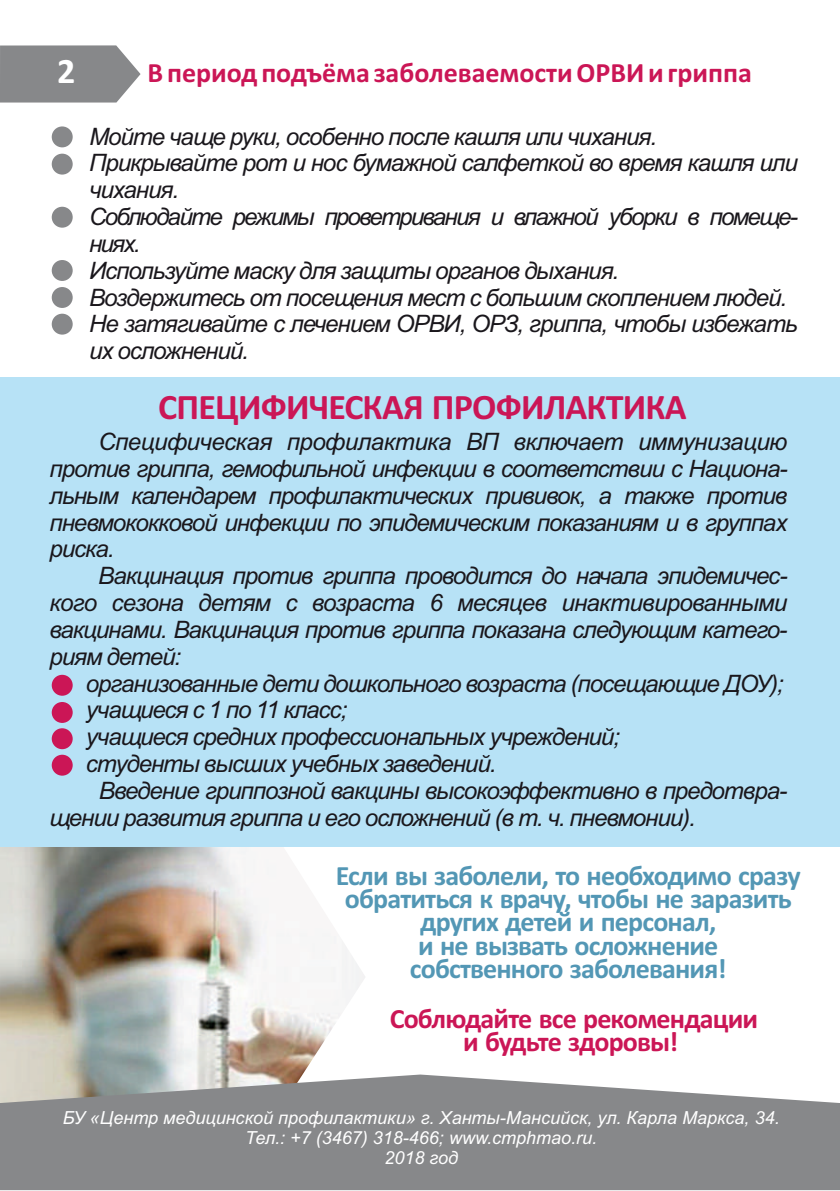
<style>
.page{position:relative;width:840px;height:1191px;background:#fff}
.page>*{position:absolute;margin:0;border:0;box-sizing:border-box;transform-origin:0 0}
.t1{font:700 36px "Calibri";letter-spacing:-.025em;color:#cb1656}
.t2{font:700 36px "Calibri";color:#fff}
.t3{font:700 28px/23.2px "Calibri";letter-spacing:-.03em;color:#5397b5;text-align:center}
.t4{font:700 28px/23.2px "Calibri";letter-spacing:-.03em;color:#cb1656;text-align:center}
.t5{font:700 28px "Calibri";color:#cb1656}
.t6{font:italic 24px/26.8px "Arial";letter-spacing:-.04em;color:#1a171c;text-align:justify}
.t7{font:italic 18px/20.2px "Arial";color:#fff;text-align:center}
</style>
<div class="page">
<img style="left:0;top:847px;width:365px;height:227px">
<div style="left:0;top:377px;width:839px;height:470px;background:#b7e2f6"></div>
<svg style="left:0;top:45px;width:140px;height:58px;background:#929394"></svg>
<div style="left:52px;top:126px;width:21px;height:21px;background:#87888a;border-radius:50%"></div>
<div style="left:52px;top:154px;width:21px;height:21px;background:#87888a;border-radius:50%"></div>
<div style="left:52px;top:207px;width:21px;height:21px;background:#87888a;border-radius:50%"></div>
<div style="left:52px;top:260px;width:21px;height:21px;background:#87888a;border-radius:50%"></div>
<div style="left:52px;top:287px;width:21px;height:21px;background:#87888a;border-radius:50%"></div>
<div style="left:52px;top:314px;width:21px;height:20px;background:#87888a;border-radius:50%"></div>
<svg style="left:0;top:1074px;width:839px;height:116px;background:#929394"></svg>
<div style="left:52px;top:675px;width:21px;height:20px;background:#cb1656;border-radius:50%"></div>
<div style="left:52px;top:702px;width:21px;height:21px;background:#cb1656;border-radius:50%"></div>
<div style="left:52px;top:728px;width:21px;height:21px;background:#cb1656;border-radius:50%"></div>
<div style="left:52px;top:754px;width:21px;height:21px;background:#cb1656;border-radius:50%"></div>
<h1 class="t2" style="left:57px;top:56px;width:20px">2</h1>
<p class="t5" style="left:147px;top:61px;width:605px">В период подъёма заболеваемости ОРВИ и гриппа</p>
<p class="t6" style="left:89px;top:125px;width:709px;text-align:left">Мойте чаще руки, особенно после кашля или чихания.<br>Прикрывайте рот и нос бумажной салфеткой во время кашля или чихания.<br>Соблюдайте режимы проветривания и влажной уборки в помеще&shy;ниях.<br>Используйте маску для защиты органов дыхания.<br>Воздержитесь от посещения мест с большим скоплением людей.<br>Не затягивайте с лечением ОРВИ, ОРЗ, гриппа, чтобы избежать их осложнений.</p>
<h1 class="t1" style="left:158px;top:392px;width:529px">СПЕЦИФИЧЕСКАЯ ПРОФИЛАКТИКА</h1>
<p class="t6" style="left:49px;top:430px;width:739px;text-indent:49px">Специфическая профилактика ВП включает иммунизацию против гриппа, гемофильной инфекции в соответствии с Национа&shy;льным календарем профилактических прививок, а также против пневмококковой инфекции по эпидемическим показаниям и в группах риска.</p>
<p class="t6" style="left:49px;top:564px;width:739px;text-indent:49px">Вакцинация против гриппа проводится до начала эпидемичес&shy;кого сезона детям с возраста 6 месяцев инактивированными вакцинами. Вакцинация против гриппа показана следующим катего&shy;риям детей:</p>
<p class="t6" style="left:60px;top:672px;width:724px">• организованные дети дошкольного возраста (посещающие ДОУ);</p>
<p class="t6" style="left:60px;top:698px;width:288px">• учащиеся с 1 по 11 класс;</p>
<p class="t6" style="left:60px;top:725px;width:561px">• учащиеся средних профессиональных учреждений;</p>
<p class="t6" style="left:60px;top:752px;width:437px">• студенты высших учебных заведений.</p>
<p class="t6" style="left:99px;top:779px;width:689px">Введение гриппозной вакцины высокоэффективно в предотвра-</p>
<p class="t6" style="left:49px;top:806px;width:647px">щении развития гриппа и его осложнений (в т. ч. пневмонии).</p>
<p class="t3" style="left:336px;top:866px;width:466px">Если вы заболели, то необходимо сразу обратиться к врачу, чтобы не заразить других детей и персонал,<br>и не вызвать осложнение<br>собственного заболевания!</p>
<p class="t4" style="left:389px;top:1009px;width:370px">Соблюдайте все рекомендации и будьте здоровы!</p>
<p class="t7" style="left:63px;top:1109px;width:718px">БУ «Центр медицинской профилактики» г. Ханты-Мансийск, ул. Карла Маркса, 34.<br>Тел.: +7 (3467) 318-466; www.cmphmao.ru.<br>2018 год</p>
</div>
